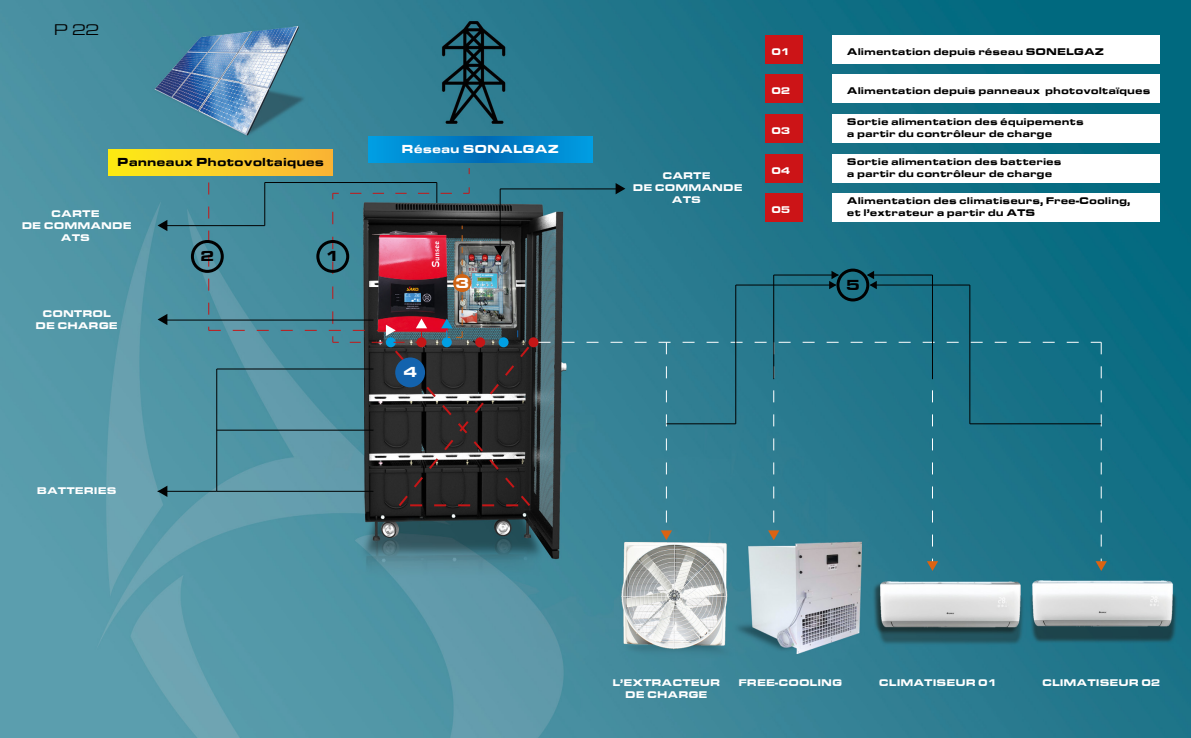
<style>
.page{position:relative;width:1191px;height:738px;background:#fff}
.page>*{position:absolute;margin:0;border:0;box-sizing:border-box;transform-origin:0 0}
.t1{font:16px "Eurostile Extended";color:#000}
.t2{font:900 15px "Eurostile Extended";color:#000}
.t3{font:900 15px "Eurostile Extended";color:#fff}
.t4{font:900 12px "Eurostile Extended";color:#000}
.t5{font:900 12px "Eurostile Extended";color:#fff}
.t6{font:900 10px/12px "Eurostile Extended";color:#000}
.t7{font:900 10px/12px "Eurostile Extended";color:#fff;text-align:center}
</style>
<div class="page">
<img style="left:0;top:0;width:1191px;height:737px">
<div style="left:109px;top:149px;width:224px;height:26px;background:linear-gradient(to right,#fdec17,#fab437)"></div>
<svg style="left:368px;top:136px;width:224px;height:26px"></svg>
<div style="left:765px;top:35px;width:37px;height:29px;background:#cc1417"></div>
<div style="left:832px;top:35px;width:327px;height:29px;background:#fff"></div>
<div style="left:832px;top:74px;width:327px;height:29px;background:#fff"></div>
<div style="left:832px;top:114px;width:327px;height:29px;background:#fff"></div>
<div style="left:832px;top:153px;width:327px;height:29px;background:#fff"></div>
<div style="left:832px;top:193px;width:327px;height:29px;background:#fff"></div>
<svg style="left:158px;top:220px;width:9px;height:11px"></svg>
<svg style="left:158px;top:313px;width:9px;height:12px"></svg>
<svg style="left:158px;top:485px;width:9px;height:11px"></svg>
<hr style="left:163px;top:225px;width:102px;height:1px;background:#010202">
<hr style="left:163px;top:319px;width:210px;height:1px;background:#010202">
<hr style="left:158px;top:490px;width:59px;height:1px;background:#010202">
<div style="left:191px;top:240px;width:33px;height:33px;border:3px solid #000;border-radius:50%"></div>
<div style="left:765px;top:74px;width:37px;height:29px;background:#cc1417"></div>
<div style="left:765px;top:114px;width:37px;height:29px;background:#cc1417"></div>
<div style="left:765px;top:154px;width:37px;height:29px;background:#cc1417"></div>
<svg style="left:208px;top:182px;width:898px;height:388px"></svg>
<h1 class="t1" style="left:54px;top:21px;width:47px">P 22</h1>
<p class="t4" style="left:117px;top:155px;width:208px">Panneaux Photovoltaiques</p>
<p class="t7" style="left:22px;top:208px;width:111px">CARTE<br>DE COMMANDE<br>ATS</p>
<p class="t7" style="left:36px;top:307px;width:84px">CONTROL<br>DE CHARGE</p>
<p class="t7" style="left:37px;top:484px;width:81px">BATTERIES</p>
<h2 class="t2" style="left:200px;top:247px;width:16px">2</h2>
<h2 class="t2" style="left:326px;top:247px;width:16px">1</h2>
<p class="t5" style="left:401px;top:142px;width:159px">Réseau SONALGAZ</p>
<h2 class="t3" style="left:403px;top:363px;width:16px">4</h2>
<h2 class="t3" style="left:455px;top:274px;width:16px">3</h2>
<p class="t7" style="left:633px;top:170px;width:111px">CARTE<br>DE COMMANDE<br>ATS</p>
<p class="t7" style="left:771px;top:45px;width:21px">01</p>
<p class="t7" style="left:771px;top:85px;width:21px">02</p>
<p class="t7" style="left:771px;top:124px;width:21px">03</p>
<p class="t7" style="left:771px;top:164px;width:21px">04</p>
<p class="t7" style="left:771px;top:203px;width:21px">05</p>
<p class="t6" style="left:847px;top:45px;width:258px">Alimentation depuis réseau SONELGAZ</p>
<p class="t6" style="left:847px;top:85px;width:305px">Alimentation depuis panneaux photovoltaïques</p>
<p class="t6" style="left:847px;top:115px;width:238px">Sortie alimentation des équipements a partir du contrôleur de charge</p>
<p class="t6" style="left:847px;top:155px;width:216px">Sortie alimentation des batteries a partir du contrôleur de charge</p>
<p class="t6" style="left:847px;top:194px;width:285px">Alimentation des climatiseurs, Free-Cooling, et l’extrateur a partir du ATS</p>
<h2 class="t2" style="left:845px;top:276px;width:16px">5</h2>
<p class="t7" style="left:612px;top:675px;width:109px">L’EXTRACTEUR<br>DE CHARGE</p>
<p class="t7" style="left:738px;top:675px;width:105px">FREE-COOLING</p>
<p class="t7" style="left:879px;top:675px;width:120px">CLIMATISEUR 01</p>
<p class="t7" style="left:1042px;top:675px;width:120px">CLIMATISEUR 02</p>
</div>
